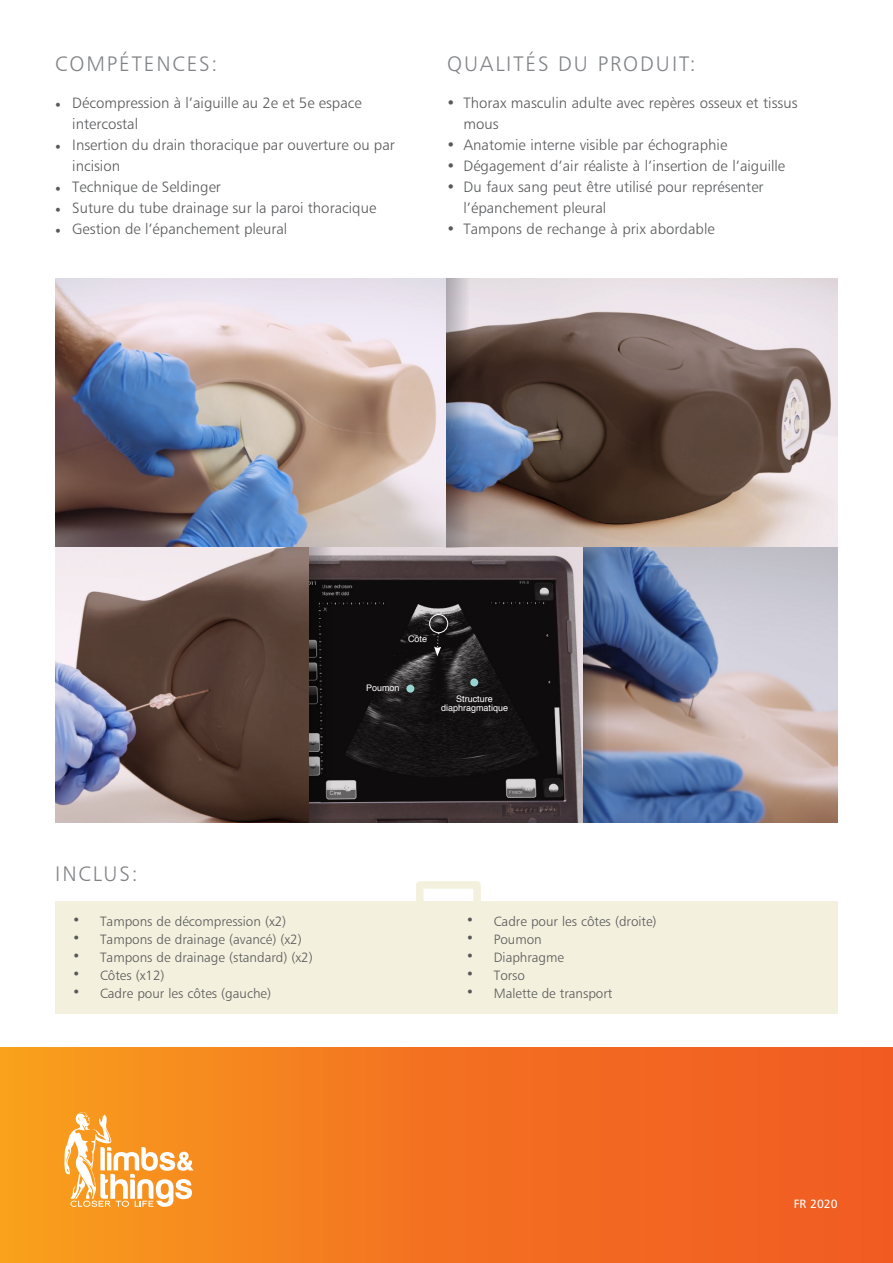
<style>
.page{position:relative;width:893px;height:1263px;background:#fff}
.page>*{position:absolute;margin:0;border:0;box-sizing:border-box;transform-origin:0 0}
.t1{font:21px "Humanist 777 BT Light B";letter-spacing:.09em;color:#808285}
.t2{font:15px/21px "Humanist 777 BT Light B";color:#58595b}
.t3{font:13.5px "Humanist 777 BT Light B";color:#58595b}
.t4{font:12px "Humanist 777 BT Roman B";color:#fff}
.t5{font:9px/9.4px "Helvetica";color:#fff;text-align:center}
.s1{font-family:"Minion Pro"}
.s2{font-family:"Helvetica";font-size:18px}
</style>
<div class="page">
<div style="left:0;top:1047px;width:893px;height:216px;background:linear-gradient(to right,#f89a1d,#f05423)"></div>
<svg style="left:64px;top:1112px;width:130px;height:95px"></svg>
<img style="left:55px;top:278px;width:391px;height:269px">
<svg style="left:469px;top:278px;width:369px;height:269px;background:#90817d"></svg>
<svg style="left:55px;top:547px;width:254px;height:275px;background:#7a6968"></svg>
<svg style="left:332px;top:547px;width:251px;height:275px;background:#312c2e"></svg>
<svg style="left:606px;top:547px;width:232px;height:275px;background:#9c9eb1"></svg>
<svg style="left:583px;top:547px;width:23px;height:275px;background:#596480"></svg>
<svg style="left:309px;top:547px;width:23px;height:275px;background:#2b2728"></svg>
<svg style="left:446px;top:278px;width:23px;height:269px;background:#71717f"></svg>
<div style="left:406px;top:685px;width:8px;height:8px;background:#96d5d2;border-radius:50%"></div>
<div style="left:470px;top:678px;width:8px;height:8px;background:#96d5d2;border-radius:50%"></div>
<div style="left:429px;top:614px;width:19px;height:19px;border:1px solid #fff;border-radius:50%"></div>
<svg style="left:434px;top:633px;width:7px;height:23px"></svg>
<div style="left:416px;top:881px;width:65px;height:27px;border:8px solid #f3f0dd"></div>
<div style="left:55px;top:901px;width:783px;height:113px;background:#f3f0dd"></div>
<h1 class="t1" style="left:55px;top:51px;width:164px">COMPÉTENCES:</h1>
<h1 class="t1" style="left:447px;top:51px;width:250px">QUALITÉS DU PRODUIT:</h1>
<p class="t2" style="left:72px;top:93px;width:291px;text-indent:-17px"><span class="s1">•</span> Décompression à l’aiguille au 2e et 5e espace intercostal</p>
<p class="t2" style="left:72px;top:135px;width:324px;text-indent:-17px"><span class="s1">•</span> Insertion du drain thoracique par ouverture ou par incision</p>
<p class="t2" style="left:55px;top:177px;width:167px"><span class="s1">•</span> Technique de Seldinger</p>
<p class="t2" style="left:55px;top:198px;width:323px"><span class="s1">•</span> Suture du tube drainage sur la paroi thoracique</p>
<p class="t2" style="left:55px;top:219px;width:234px"><span class="s1">•</span> Gestion de l’épanchement pleural</p>
<p class="t2" style="left:463px;top:93px;width:336px;text-indent:-17px">• Thorax masculin adulte avec repères osseux et tissus mous</p>
<p class="t2" style="left:446px;top:135px;width:282px">• Anatomie interne visible par échographie</p>
<p class="t2" style="left:446px;top:156px;width:340px">• Dégagement d’air réaliste à l’insertion de l’aiguille</p>
<p class="t2" style="left:463px;top:177px;width:302px;text-indent:-17px">• Du faux sang peut être utilisé pour représenter l’épanchement pleural</p>
<p class="t2" style="left:446px;top:219px;width:270px">• Tampons de rechange à prix abordable</p>
<p class="t5" style="left:408px;top:635px;width:21px">Côte</p>
<p class="t5" style="left:366px;top:684px;width:35px">Poumon</p>
<p class="t5" style="left:441px;top:694px;width:69px">Structure diaphragmatique</p>
<h1 class="t1" style="left:55px;top:861px;width:84px">INCLUS:</h1>
<p class="t3" style="left:73px;top:913px;width:215px"><span class="s2">•</span> Tampons de décompression (x2)</p>
<p class="t3" style="left:73px;top:931px;width:230px"><span class="s2">•</span> Tampons de drainage (avancé) (x2)</p>
<p class="t3" style="left:73px;top:949px;width:241px"><span class="s2">•</span> Tampons de drainage (standard) (x2)</p>
<p class="t3" style="left:73px;top:967px;width:93px"><span class="s2">•</span> Côtes (x12)</p>
<p class="t3" style="left:73px;top:985px;width:200px"><span class="s2">•</span> Cadre pour les côtes (gauche)</p>
<p class="t3" style="left:467px;top:913px;width:191px"><span class="s2">•</span> Cadre pour les côtes (droite)</p>
<p class="t3" style="left:467px;top:931px;width:77px"><span class="s2">•</span> Poumon</p>
<p class="t3" style="left:467px;top:949px;width:99px"><span class="s2">•</span> Diaphragme</p>
<p class="t3" style="left:467px;top:967px;width:60px"><span class="s2">•</span> Torso</p>
<p class="t3" style="left:467px;top:985px;width:147px"><span class="s2">•</span> Malette de transport</p>
<p class="t4" style="left:794px;top:1196px;width:45px">FR 2020</p>
</div>
